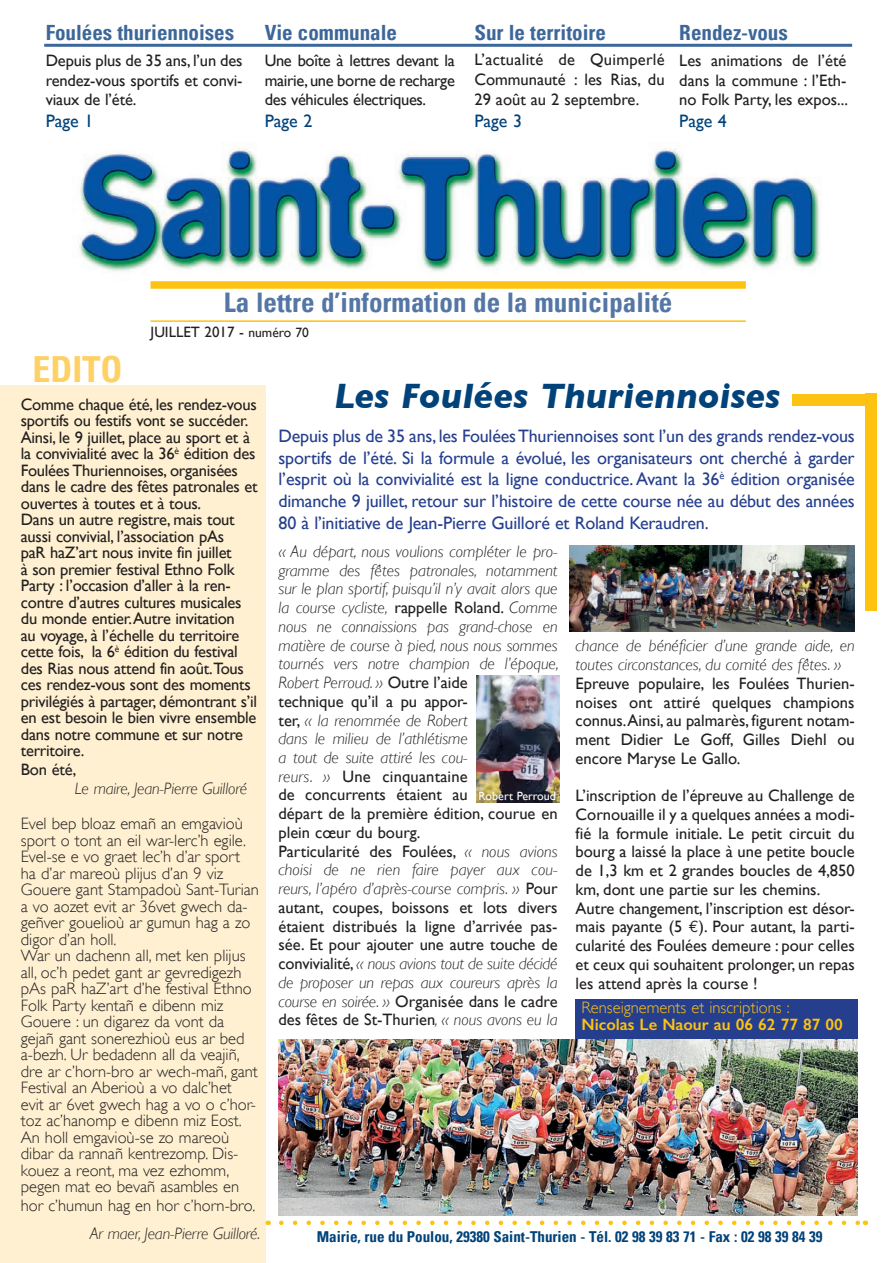
<style>
.page{position:relative;width:893px;height:1263px;background:#fff}
.page>*{position:absolute;margin:0;border:0;box-sizing:border-box;transform-origin:0 0}
.Normal_e{font:italic 700 36px "Gill Sans";color:#004279}
.Normal_e-2{font:700 condensed 36px "Univers";color:#fed166}
.Normal_e-3{font:700 condensed 27px "Univers";color:#5476a5}
.Normal_e-4{font:700 condensed 21px "Univers";color:#3d6799}
.Normal_e-5{font:18px/21.8px "Gill Sans";letter-spacing:-.01em;color:#253f8e;text-align:justify}
.Normal_e-6{font:18px "Gill Sans";color:#004279}
.Normal_e-7{font:16.5px/18.8px "Gill Sans";letter-spacing:-.015em;color:#231f20;text-align:justify}
.Normal_e-8{font:300 16.5px/16.5px "Gill Sans";color:#231f20}
.Normal_e-9{font:italic 300 16.5px/18.8px "Gill Sans";color:#231f20}
.Normal_e-10{font:300 16.5px "Gill Sans";color:#fec210}
.Normal_e-11{font:600 16.5px "Gill Sans";color:#fec210}
.Normal_e-12{font:700 condensed 15px "Univers";color:#004279}
.Normal_e-13{font:13.5px "Gill Sans";color:#231f20}
.Normal_e-14{font:12px "Gill Sans";color:#fff}
.s1{font-size:15px}
.s2{font-weight:400;font-style:normal}
.s3{font-weight:300;font-style:italic}
.s4{font-family:"Euro Mono"}
</style>
<div class="page">
<div style="left:576px;top:999px;width:282px;height:116px;background:#253f8e"></div>
<img style="left:79px;top:143px;width:742px;height:143px">
<div style="left:151px;top:281px;width:595px;height:8px;background:#fec210"></div>
<hr style="left:151px;top:320px;width:595px;height:2px;background:#fec210">
<hr style="left:44px;top:44px;width:808px;height:3px;background:#3d6799">
<div style="left:792px;top:394px;width:83px;height:12px;background:#fec210"></div>
<div style="left:865px;top:394px;width:12px;height:217px;background:#fec210"></div>
<div style="left:0;top:386px;width:265px;height:877px;background:#fef0d0"></div>
<svg style="left:281px;top:1220px;width:577px;height:5px"></svg>
<img style="left:570px;top:545px;width:285px;height:86px">
<img style="left:279px;top:1040px;width:579px;height:175px">
<img style="left:476px;top:675px;width:84px;height:127px">
<p class="Normal_e-4" style="left:46px;top:20px;width:190px">Foulées thuriennoises</p>
<p class="Normal_e-7" style="left:46px;top:50px;width:198px;line-height:20px">Depuis plus de 35 ans, l’un des rendez-vous sportifs et convi&shy;viaux de l’été.</p>
<p class="Normal_e-6" style="left:46px;top:110px;width:49px">Page 1</p>
<p class="Normal_e-4" style="left:265px;top:20px;width:134px">Vie communale</p>
<p class="Normal_e-7" style="left:265px;top:50px;width:192px;line-height:20px">Une boîte à lettres devant la mairie, une borne de recharge des véhicules électriques.</p>
<p class="Normal_e-6" style="left:265px;top:110px;width:49px">Page 2</p>
<p class="Normal_e-4" style="left:474px;top:20px;width:133px">Sur le territoire</p>
<p class="Normal_e-7" style="left:474px;top:50px;width:192px;line-height:20px">L’actualité de Quimperlé Communauté : les Rias, du 29 août au 2 septembre.</p>
<p class="Normal_e-6" style="left:474px;top:110px;width:49px">Page 3</p>
<p class="Normal_e-4" style="left:679px;top:20px;width:110px">Rendez-vous</p>
<p class="Normal_e-7" style="left:679px;top:50px;width:170px;line-height:20px">Les animations de l’été dans la commune : l’Eth&shy;no Folk Party, les expos...</p>
<p class="Normal_e-6" style="left:679px;top:110px;width:49px">Page 4</p>
<p class="Normal_e-3" style="left:224px;top:286px;width:450px">La lettre d’information de la municipalité</p>
<p class="Normal_e-13" style="left:151px;top:324px;width:160px"><span class="s1">JUILLET</span> <span class="s1">2017 -</span> numéro 70</p>
<p class="Normal_e-2" style="left:32px;top:347px;width:91px">EDITO</p>
<p class="Normal_e-7" style="left:21px;top:396px;width:238px;line-height:16.5px;text-align:left">Comme chaque été, les rendez-vous sportifs ou festifs vont se succéder.<br>Ainsi, le 9 juillet, place au sport et à la convivialité avec la 36<sup>è</sup> édition des Foulées Thuriennoises, organisées dans le cadre des fêtes patronales et ouvertes à toutes et à tous.</p>
<p class="Normal_e-7" style="left:21px;top:511px;width:238px;line-height:16.5px;text-align:left">Dans un autre registre, mais tout aussi convivial, l’association pAs<br>paR haZ’art nous invite fin juillet<br>à son premier festival Ethno Folk Party : l’occasion d’aller à la ren&shy;contre d’autres cultures musicales du monde entier. Autre invitation<br>au voyage, à l’échelle du territoire cette fois, la 6<sup>è</sup> édition du festival des Rias nous attend fin août.Tous ces rendez-vous sont des moments privilégiés à partager, démontrant s’il en est besoin le bien vivre ensemble dans notre commune et sur notre territoire.</p>
<p class="Normal_e-7" style="left:21px;top:760px;width:57px">Bon été,</p>
<p class="Normal_e-9" style="left:75px;top:779px;width:174px">Le maire, Jean-Pierre Guilloré</p>
<p class="Normal_e-8" style="left:21px;top:815px;width:240px">Evel bep bloaz emañ an emgavioù sport o tont an eil war-lerc’h egile.<br>Evel-se e vo graet lec’h d’ar sport ha d’ar mareoù plijus d’an 9 viz<br>Gouere gant Stampadoù Sant-Turian a vo aozet evit ar 36vet gwech da&shy;geñver gouelioù ar gumun hag a zo digor d’an holl.</p>
<p class="Normal_e-8" style="left:21px;top:947px;width:239px">War un dachenn all, met ken plijus all, oc’h pedet gant ar gevredigezh pAs paR haZ’art d’he festival Ethno<br>Folk Party kentañ e dibenn miz<br>Gouere : un digarez da vont da gejañ gant sonerezhioù eus ar bed a-bezh. Ur bedadenn all da veajiñ, dre ar c’horn-bro ar wech-mañ, gant<br>Festival an Aberioù a vo dalc’het evit ar 6vet gwech hag a vo o c’hor&shy;toz ac’hanomp e dibenn miz Eost.<br>An holl emgavioù-se zo mareoù dibar da rannañ kentrezomp. Dis&shy;kouez a reont, ma vez ezhomm, pegen mat eo bevañ asambles en</p>
<p class="Normal_e-8" style="left:21px;top:1197px;width:236px">hor c’humun hag en hor c’horn-bro.</p>
<p class="Normal_e-9" style="left:90px;top:1224px;width:172px">Ar maer, Jean-Pierre Guilloré.</p>
<p class="Normal_e" style="left:334px;top:375px;width:447px">Les Foulées Thuriennoises</p>
<p class="Normal_e-5" style="left:279px;top:425px;width:578px">Depuis plus de 35 ans, les Foulées Thuriennoises sont l’un des grands rendez-vous sportifs de l’été. Si la formule a évolué, les organisateurs ont cherché à garder l’esprit où la convivialité est la ligne conductrice. Avant la 36<sup>è</sup> édition organisée dimanche 9 juillet, retour sur l’histoire de cette course née au début des années 80 à l’initiative de Jean-Pierre Guilloré et Roland Keraudren.</p>
<p class="Normal_e-9" style="left:279px;top:542px;width:282px">« Au départ, nous voulions compléter le pro&shy;gramme des fêtes patronales, notamment sur le plan sportif, puisqu’il n’y avait alors que la course cycliste, <span class="s2">rappelle Roland.</span> Comme nous ne connaissions pas grand-chose en matière de course à pied, nous nous sommes tournés vers notre champion de l’époque, Robert Perroud. » <span class="s2">Outre l’aide<br>technique qu’il a pu appor-<br>ter,</span> « la renommée de Robert<br>dans le milieu de l’athlétisme<br>a tout de suite attiré les cou-<br>reurs. » <span class="s2">Une cinquantaine<br>de concurrents étaient au<br>départ de la première édition, courue en plein cœur du bourg.</span></p>
<p class="Normal_e-7" style="left:279px;top:842px;width:281px">Particularité des Foulées, <span class="s3">« nous avions choisi de ne rien faire payer aux cou&shy;reurs, l’apéro d’après-course compris. »</span> Pour autant, coupes, boissons et lots divers étaient distribués la ligne d’arrivée pas&shy;sée. Et pour ajouter une autre touche de convivialité, <span class="s3">« nous avions tout de suite décidé de proposer un repas aux coureurs après la course en soirée. »</span> Organisée dans le cadre des fêtes de St-Thurien<span class="s3">, « nous avons eu la</span></p>
<p class="Normal_e-9" style="left:576px;top:636px;width:281px">chance de bénéficier d’une grande aide, en toutes circonstances, du comité des fêtes. »</p>
<p class="Normal_e-7" style="left:576px;top:674px;width:281px">Epreuve populaire, les Foulées Thurien&shy;noises ont attiré quelques champions connus.Ainsi, au palmarès, figurent notam&shy;ment Didier Le Goff, Gilles Diehl ou encore Maryse Le Gallo.</p>
<p class="Normal_e-7" style="left:576px;top:786px;width:281px">L’inscription de l’épreuve au Challenge de Cornouaille il y a quelques années a modi&shy;fié la formule initiale. Le petit circuit du bourg a laissé la place à une petite boucle de 1,3 km et 2 grandes boucles de 4,850 km, dont une partie sur les chemins.</p>
<p class="Normal_e-7" style="left:576px;top:899px;width:281px">Autre changement, l’inscription est désor&shy;mais payante (5 <span class="s4">e</span>). Pour autant, la parti&shy;cularité des Foulées demeure : pour celles et ceux qui souhaitent prolonger, un repas les attend après la course !</p>
<p class="Normal_e-14" style="left:478px;top:788px;width:79px">Robert Perroud</p>
<p class="Normal_e-10" style="left:581px;top:998px;width:210px">Renseignements et inscriptions :</p>
<p class="Normal_e-11" style="left:581px;top:1014px;width:263px">Nicolas Le Naour au 06 62 77 87 00</p>
<p class="Normal_e-12" style="left:317px;top:1228px;width:507px">Mairie, rue du Poulou, 29380 Saint-Thurien - Tél. 02 98 39 83 71 - Fax : 02 98 39 84 39</p>
</div>
